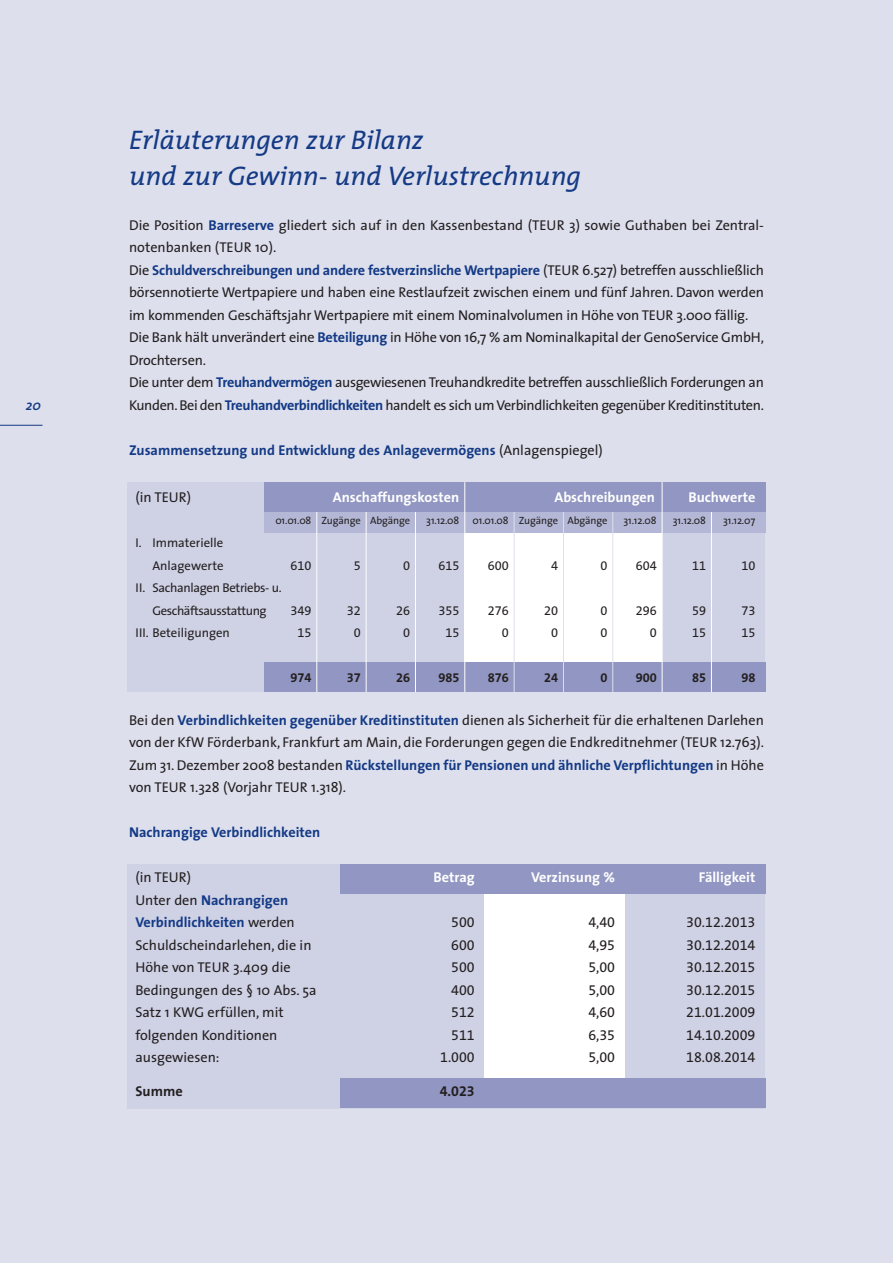
<style>
.page{position:relative;width:893px;height:1263px;background:#dddfed}
.page>*{position:absolute;margin:0;border:0;box-sizing:border-box;transform-origin:0 0}
.t1{font:italic 27px/36px "The Mix";color:#143a85}
.t2{font:14.25px/22.5px "The Sans";letter-spacing:-.01em;color:#231f20}
.t3{font:14.25px/22.5px "The Sans Expert";color:#231f20;text-align:justify}
.t4{font:700 14.25px "The Sans";color:#143a85}
.t5{font:700 14.25px "The Sans";color:#fff}
.t6{font:700 14.25px "The Sans";color:#231f20}
.t7{font:14.25px "The Sans Bold Expert";color:#231f20}
.t8{font:italic 600 14.25px "The Mix";color:#143a85}
.t9{font:12.75px/22.5px "The Sans Expert";color:#231f20;text-align:center}
.t10{font:12.75px "The Sans";letter-spacing:-.02em;color:#231f20}
.t11{font:12.75px "The Sans";color:#231f20}
.t12{font:12.75px "The Sans Bold Expert";color:#231f20}
.t13{font:10.5px "The Sans";letter-spacing:-.015em;color:#231f20}
.s1{font-weight:700;color:#143a85}
.s2{font-weight:400;color:#231f20}
</style>
<div class="page">
<hr style="left:0;top:425px;width:43px;height:1px;background:#143a85">
<div style="left:128px;top:482px;width:637px;height:210px;background:#cfd1e5"></div>
<div style="left:465px;top:501px;width:197px;height:184px;background:#fff"></div>
<div style="left:264px;top:482px;width:501px;height:51px;background:#b4b8d6"></div>
<div style="left:264px;top:482px;width:501px;height:30px;background:#9196c2"></div>
<div style="left:264px;top:662px;width:501px;height:30px;background:#9196c2"></div>
<hr style="left:316px;top:512px;width:1px;height:180px;background:#fff">
<hr style="left:366px;top:512px;width:1px;height:180px;background:#fff">
<hr style="left:415px;top:512px;width:1px;height:180px;background:#fff">
<hr style="left:514px;top:512px;width:1px;height:180px;background:#dddfed">
<hr style="left:563px;top:512px;width:1px;height:180px;background:#dddfed">
<hr style="left:612px;top:512px;width:1px;height:180px;background:#dddfed">
<hr style="left:662px;top:482px;width:1px;height:210px;background:#fff">
<hr style="left:711px;top:512px;width:1px;height:180px;background:#fff">
<hr style="left:464px;top:482px;width:1px;height:210px;background:#fff">
<div style="left:128px;top:864px;width:637px;height:244px;background:#cfd1e5"></div>
<div style="left:485px;top:867px;width:140px;height:238px;background:#fff"></div>
<div style="left:340px;top:864px;width:425px;height:30px;background:#9196c2"></div>
<div style="left:340px;top:1078px;width:425px;height:30px;background:#9196c2"></div>
<p class="t8" style="left:26px;top:400px;width:17px">20</p>
<h1 class="t1" style="left:129px;top:126px;width:453px">Erläuterungen zur Bilanz<br>und zur Gewinn- und Verlustrechnung</h1>
<p class="t2" style="left:129px;top:215px;width:636px">Die Position <span class="s1">Barreserve</span> gliedert sich auf in den Kassenbestand (TEUR 3) sowie Guthaben bei Zentral&shy;notenbanken (TEUR 10).<br>Die <span class="s1">Schuldverschreibungen und andere festverzinsliche Wertpapiere</span> (TEUR 6.527) betreffen ausschließlich börsennotierte Wertpapiere und haben eine Restlaufzeit zwischen einem und fünf Jahren. Davon werden im kommenden Geschäftsjahr Wertpapiere mit einem Nominalvolumen in Höhe von TEUR 3.000 fällig.<br>Die Bank hält unverändert eine <span class="s1">Beteiligung</span> in Höhe von 16,7 % am Nominalkapital der GenoService GmbH, Drochtersen.<br>Die unter dem <span class="s1">Treuhandvermögen</span> ausgewiesenen Treuhandkredite betreffen ausschließlich Forderungen an Kunden. Bei den <span class="s1">Treuhandverbindlichkeiten</span> handelt es sich um Verbindlichkeiten gegenüber Kreditinstituten.</p>
<p class="t4" style="left:129px;top:444px;width:475px">Zusammensetzung und Entwicklung des Anlagevermögens <span class="s2">(Anlagenspiegel)</span></p>
<p class="t2" style="left:135px;top:488px;width:57px">(in TEUR)</p>
<p class="t5" style="left:333px;top:492px;width:128px">Anschaffungskosten</p>
<p class="t5" style="left:554px;top:492px;width:102px">Abschreibungen</p>
<p class="t5" style="left:688px;top:492px;width:68px">Buchwerte</p>
<p class="t13" style="left:275px;top:516px;width:136px">01.01.08 Zugänge Abgänge</p>
<p class="t13" style="left:426px;top:516px;width:35px">31.12.08</p>
<p class="t13" style="left:473px;top:516px;width:136px">01.01.08 Zugänge Abgänge</p>
<p class="t13" style="left:624px;top:516px;width:35px">31.12.08</p>
<p class="t13" style="left:673px;top:516px;width:35px">31.12.08</p>
<p class="t13" style="left:723px;top:516px;width:34px">31.12.07</p>
<p class="t11" style="left:135px;top:538px;width:89px">I. Immaterielle</p>
<p class="t11" style="left:152px;top:560px;width:73px">Anlagewerte</p>
<p class="t10" style="left:135px;top:583px;width:148px">II. Sachanlagen Betriebs- u.</p>
<p class="t10" style="left:152px;top:606px;width:116px">Geschäftsausstattung</p>
<p class="t11" style="left:135px;top:628px;width:96px">III. Beteiligungen</p>
<p class="t9" style="left:290px;top:556px;width:23px">610</p>
<p class="t9" style="left:290px;top:601px;width:23px">349<br>15</p>
<p class="t12" style="left:290px;top:674px;width:23px">974</p>
<p class="t9" style="left:354px;top:556px;width:9px">5</p>
<p class="t9" style="left:347px;top:601px;width:16px">32<br>0</p>
<p class="t12" style="left:347px;top:674px;width:16px">37</p>
<p class="t9" style="left:403px;top:556px;width:9px">0</p>
<p class="t9" style="left:396px;top:601px;width:16px">26<br>0</p>
<p class="t12" style="left:396px;top:674px;width:16px">26</p>
<p class="t9" style="left:438px;top:556px;width:23px">615</p>
<p class="t9" style="left:438px;top:600px;width:23px">355<br>15</p>
<p class="t12" style="left:438px;top:674px;width:23px">985</p>
<p class="t9" style="left:488px;top:555px;width:23px">600</p>
<p class="t9" style="left:488px;top:600px;width:23px;text-align:right">276<br>0</p>
<p class="t12" style="left:488px;top:674px;width:23px">876</p>
<p class="t9" style="left:551px;top:555px;width:9px">4</p>
<p class="t9" style="left:544px;top:600px;width:16px">20<br>0</p>
<p class="t12" style="left:544px;top:674px;width:16px">24</p>
<p class="t9" style="left:600px;top:555px;width:9px">0</p>
<p class="t9" style="left:600px;top:600px;width:9px;text-align:left">0<br>0</p>
<p class="t12" style="left:600px;top:674px;width:9px">0</p>
<p class="t9" style="left:636px;top:555px;width:23px">604</p>
<p class="t9" style="left:636px;top:600px;width:23px;text-align:right">296<br>0</p>
<p class="t12" style="left:636px;top:674px;width:23px">900</p>
<p class="t9" style="left:692px;top:555px;width:16px">11</p>
<p class="t9" style="left:692px;top:600px;width:16px;text-align:left">59<br>15</p>
<p class="t12" style="left:692px;top:674px;width:16px">85</p>
<p class="t9" style="left:741px;top:555px;width:16px">10</p>
<p class="t9" style="left:741px;top:600px;width:16px;text-align:left">73<br>15</p>
<p class="t12" style="left:741px;top:674px;width:16px">98</p>
<p class="t2" style="left:129px;top:710px;width:636px;text-align:justify">Bei den <span class="s1">Verbindlichkeiten gegenüber Kreditinstituten</span> dienen als Sicherheit für die erhaltenen Darlehen von der KfW Förderbank, Frankfurt am Main, die Forderungen gegen die Endkreditnehmer (TEUR 12.763).<br>Zum 31. Dezember 2008 bestanden <span class="s1">Rückstellungen für Pensionen und ähnliche Verpflichtungen</span> in Höhe von TEUR 1.328 (Vorjahr TEUR 1.318).</p>
<p class="t4" style="left:129px;top:827px;width:193px">Nachrangige Verbindlichkeiten</p>
<p class="t2" style="left:135px;top:867px;width:183px">(in TEUR)<br>Unter den <span class="s1">Nachrangigen<br>Verbindlichkeiten</span> werden<br>Schuldscheindarlehen, die in<br>Höhe von TEUR 3.409 die<br>Bedingungen des § 10 Abs. 5a<br>Satz 1 KWG erfüllen, mit folgenden Konditionen ausgewiesen:</p>
<p class="t6" style="left:135px;top:1085px;width:49px">Summe</p>
<p class="t5" style="left:434px;top:872px;width:43px">Betrag</p>
<p class="t3" style="left:440px;top:912px;width:36px;text-align:right">500<br>600<br>500<br>400<br>512<br>511<br>1.000</p>
<p class="t7" style="left:440px;top:1086px;width:37px">4.023</p>
<p class="t5" style="left:531px;top:872px;width:85px">Verzinsung %</p>
<p class="t3" style="left:588px;top:912px;width:28px">4,40<br>4,95<br>5,00<br>5,00<br>4,60<br>6,35<br>5,00</p>
<p class="t5" style="left:699px;top:872px;width:58px">Fälligkeit</p>
<p class="t3" style="left:686px;top:912px;width:71px">30.12.2013<br>30.12.2014<br>30.12.2015<br>30.12.2015<br>21.01.2009<br>14.10.2009<br>18.08.2014</p>
</div>
